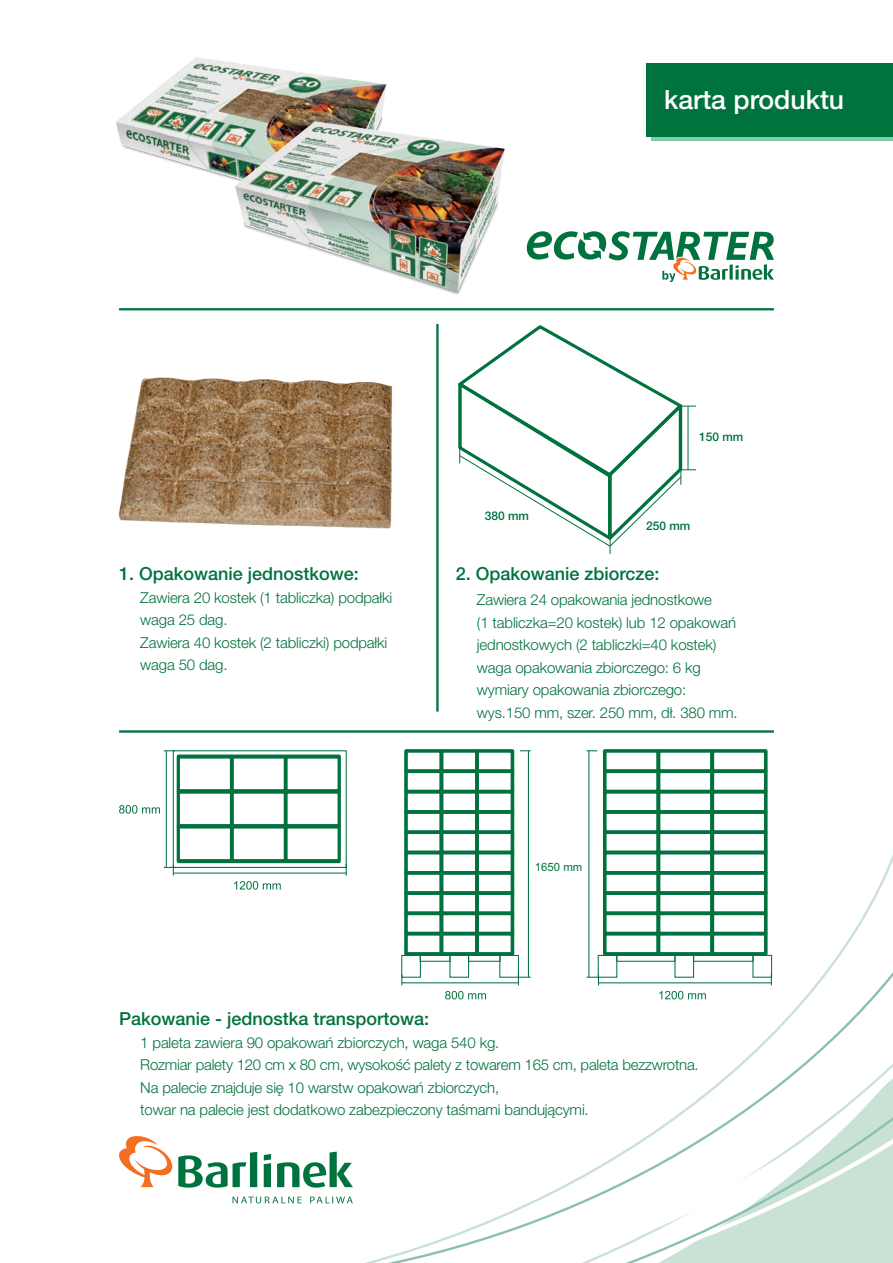
<style>
.page{position:relative;width:893px;height:1263px;background:#fff}
.page>*{position:absolute;margin:0;border:0;box-sizing:border-box;transform-origin:0 0}
.t1{font:500 26.55px "Helvetica Neue LT Pro";color:#fff}
.t2{font:500 18px "Helvetica Neue LT Pro";color:#00723e}
.t3{font:300 15px/22.5px "Helvetica Neue LT Pro";letter-spacing:-.01em;color:#00723e}
.t4{font:500 12px "Helvetica Neue LT Pro";color:#00723e}
.t5{font:11.4px "Arial";color:#00723e}
</style>
<div class="page">
<svg style="left:265px;top:949px;width:628px;height:314px"></svg>
<svg style="left:119px;top:1136px;width:234px;height:67px"></svg>
<svg style="left:458px;top:325px;width:239px;height:229px"></svg>
<hr style="left:688px;top:406px;width:1px;height:63px;background:#00723e">
<hr style="left:436px;top:324px;width:3px;height:387px;background:#00723e">
<svg style="left:529px;top:231px;width:245px;height:51px"></svg>
<hr style="left:119px;top:308px;width:655px;height:2px;background:#00723e">
<hr style="left:119px;top:730px;width:655px;height:3px;background:#00723e">
<div style="left:651px;top:111px;width:242px;height:30px;background:#81cba7"></div>
<div style="left:647px;top:63px;width:246px;height:74px;background:#00723e"></div>
<img style="left:118px;top:377px;width:275px;height:152px">
<svg style="left:234px;top:881px;width:47px;height:9px"></svg>
<hr style="left:598px;top:982px;width:174px;height:1px;background:#00723e">
<svg style="left:659px;top:991px;width:47px;height:8px"></svg>
<hr style="left:402px;top:982px;width:116px;height:1px;background:#00723e">
<svg style="left:445px;top:991px;width:41px;height:8px"></svg>
<div style="left:401px;top:955px;width:20px;height:23px;border:1px solid #00723e"></div>
<div style="left:420px;top:955px;width:30px;height:7px;border:1px solid #00723e"></div>
<div style="left:616px;top:955px;width:59px;height:7px;border:1px solid #00723e"></div>
<div style="left:468px;top:955px;width:33px;height:7px;border:1px solid #00723e"></div>
<div style="left:693px;top:955px;width:60px;height:7px;border:1px solid #00723e"></div>
<div style="left:449px;top:955px;width:20px;height:23px;border:1px solid #00723e"></div>
<div style="left:674px;top:955px;width:20px;height:23px;border:1px solid #00723e"></div>
<div style="left:499px;top:955px;width:20px;height:23px;border:1px solid #00723e"></div>
<div style="left:752px;top:955px;width:20px;height:23px;border:1px solid #00723e"></div>
<svg style="left:518px;top:973px;width:13px;height:12px"></svg>
<hr style="left:528px;top:751px;width:1px;height:226px;background:#00723e">
<svg style="left:586px;top:974px;width:13px;height:11px"></svg>
<hr style="left:588px;top:751px;width:1px;height:226px;background:#00723e">
<svg style="left:119px;top:750px;width:228px;height:125px"></svg>
<div style="left:404px;top:932px;width:39px;height:24px;border:4px solid #00723e"></div>
<div style="left:440px;top:932px;width:39px;height:24px;border:4px solid #00723e"></div>
<div style="left:475px;top:932px;width:39px;height:24px;border:4px solid #00723e"></div>
<div style="left:404px;top:911px;width:39px;height:24px;border:4px solid #00723e"></div>
<div style="left:440px;top:911px;width:39px;height:24px;border:4px solid #00723e"></div>
<div style="left:475px;top:911px;width:39px;height:24px;border:4px solid #00723e"></div>
<div style="left:404px;top:891px;width:39px;height:24px;border:4px solid #00723e"></div>
<div style="left:440px;top:891px;width:39px;height:24px;border:4px solid #00723e"></div>
<div style="left:475px;top:891px;width:39px;height:24px;border:4px solid #00723e"></div>
<div style="left:404px;top:871px;width:39px;height:24px;border:4px solid #00723e"></div>
<div style="left:440px;top:871px;width:39px;height:24px;border:4px solid #00723e"></div>
<div style="left:475px;top:871px;width:39px;height:24px;border:4px solid #00723e"></div>
<div style="left:404px;top:851px;width:39px;height:23px;border:4px solid #00723e"></div>
<div style="left:440px;top:851px;width:39px;height:23px;border:4px solid #00723e"></div>
<div style="left:475px;top:851px;width:39px;height:23px;border:4px solid #00723e"></div>
<div style="left:404px;top:830px;width:39px;height:24px;border:4px solid #00723e"></div>
<div style="left:440px;top:830px;width:39px;height:24px;border:4px solid #00723e"></div>
<div style="left:475px;top:830px;width:39px;height:24px;border:4px solid #00723e"></div>
<div style="left:404px;top:810px;width:39px;height:24px;border:4px solid #00723e"></div>
<div style="left:440px;top:810px;width:39px;height:24px;border:4px solid #00723e"></div>
<div style="left:475px;top:810px;width:39px;height:24px;border:4px solid #00723e"></div>
<div style="left:404px;top:790px;width:39px;height:24px;border:4px solid #00723e"></div>
<div style="left:440px;top:790px;width:39px;height:24px;border:4px solid #00723e"></div>
<div style="left:475px;top:790px;width:39px;height:24px;border:4px solid #00723e"></div>
<div style="left:404px;top:769px;width:39px;height:24px;border:4px solid #00723e"></div>
<div style="left:440px;top:769px;width:39px;height:24px;border:4px solid #00723e"></div>
<div style="left:475px;top:769px;width:39px;height:24px;border:4px solid #00723e"></div>
<div style="left:404px;top:749px;width:39px;height:24px;border:4px solid #00723e"></div>
<div style="left:440px;top:749px;width:39px;height:24px;border:4px solid #00723e"></div>
<div style="left:475px;top:749px;width:39px;height:24px;border:4px solid #00723e"></div>
<div style="left:603px;top:932px;width:57px;height:24px;border:4px solid #00723e"></div>
<div style="left:657px;top:932px;width:57px;height:24px;border:4px solid #00723e"></div>
<div style="left:711px;top:932px;width:56px;height:24px;border:4px solid #00723e"></div>
<div style="left:603px;top:911px;width:57px;height:24px;border:4px solid #00723e"></div>
<div style="left:657px;top:911px;width:57px;height:24px;border:4px solid #00723e"></div>
<div style="left:711px;top:911px;width:56px;height:24px;border:4px solid #00723e"></div>
<div style="left:603px;top:891px;width:57px;height:24px;border:4px solid #00723e"></div>
<div style="left:657px;top:891px;width:57px;height:24px;border:4px solid #00723e"></div>
<div style="left:711px;top:891px;width:56px;height:24px;border:4px solid #00723e"></div>
<div style="left:603px;top:871px;width:57px;height:24px;border:4px solid #00723e"></div>
<div style="left:657px;top:871px;width:57px;height:24px;border:4px solid #00723e"></div>
<div style="left:711px;top:871px;width:56px;height:24px;border:4px solid #00723e"></div>
<div style="left:603px;top:851px;width:57px;height:23px;border:4px solid #00723e"></div>
<div style="left:657px;top:851px;width:57px;height:23px;border:4px solid #00723e"></div>
<div style="left:711px;top:851px;width:56px;height:23px;border:4px solid #00723e"></div>
<div style="left:603px;top:830px;width:57px;height:24px;border:4px solid #00723e"></div>
<div style="left:657px;top:830px;width:57px;height:24px;border:4px solid #00723e"></div>
<div style="left:711px;top:830px;width:56px;height:24px;border:4px solid #00723e"></div>
<div style="left:603px;top:810px;width:57px;height:24px;border:4px solid #00723e"></div>
<div style="left:657px;top:810px;width:57px;height:24px;border:4px solid #00723e"></div>
<div style="left:711px;top:810px;width:56px;height:24px;border:4px solid #00723e"></div>
<div style="left:603px;top:790px;width:57px;height:24px;border:4px solid #00723e"></div>
<div style="left:657px;top:790px;width:57px;height:24px;border:4px solid #00723e"></div>
<div style="left:711px;top:790px;width:56px;height:24px;border:4px solid #00723e"></div>
<div style="left:603px;top:769px;width:57px;height:24px;border:4px solid #00723e"></div>
<div style="left:657px;top:769px;width:57px;height:24px;border:4px solid #00723e"></div>
<div style="left:711px;top:769px;width:56px;height:24px;border:4px solid #00723e"></div>
<div style="left:603px;top:749px;width:57px;height:24px;border:4px solid #00723e"></div>
<div style="left:657px;top:749px;width:57px;height:24px;border:4px solid #00723e"></div>
<div style="left:711px;top:749px;width:56px;height:24px;border:4px solid #00723e"></div>
<img style="left:116px;top:57px;width:271px;height:120px">
<img style="left:223px;top:103px;width:306px;height:208px">
<h1 class="t1" style="left:664px;top:84px;width:181px">karta produktu</h1>
<p class="t2" style="left:119px;top:563px;width:241px">1. Opakowanie jednostkowe:</p>
<p class="t3" style="left:140px;top:586px;width:254px">Zawiera 20 kostek (1 tabliczka) podpałki waga 25 dag.<br>Zawiera 40 kostek (2 tabliczki) podpałki waga 50 dag.</p>
<p class="t4" style="left:485px;top:508px;width:46px">380 mm</p>
<p class="t4" style="left:699px;top:430px;width:46px">150 mm</p>
<p class="t4" style="left:646px;top:518px;width:46px">250 mm</p>
<p class="t2" style="left:456px;top:563px;width:205px">2. Opakowanie zbiorcze:</p>
<p class="t3" style="left:477px;top:588px;width:262px">Zawiera 24 opakowania jednostkowe<br>(1 tabliczka=20 kostek) lub 12 opakowań jednostkowych (2 tabliczki=40 kostek) waga opakowania zbiorczego: 6 kg wymiary opakowania zbiorczego: wys.150 mm, szer. 250 mm, dł. 380 mm.</p>
<p class="t5" style="left:535px;top:859px;width:49px">1650 mm</p>
<p class="t2" style="left:119px;top:1008px;width:312px">Pakowanie - jednostka transportowa:</p>
<p class="t3" style="left:140px;top:1031px;width:560px">1 paleta zawiera 90 opakowań zbiorczych, waga 540 kg.<br>Rozmiar palety 120 cm x 80 cm, wysokość palety z towarem 165 cm, paleta bezzwrotna.<br>Na palecie znajduje się 10 warstw opakowań zbiorczych,<br>towar na palecie jest dodatkowo zabezpieczony taśmami bandującymi.</p>
</div>
